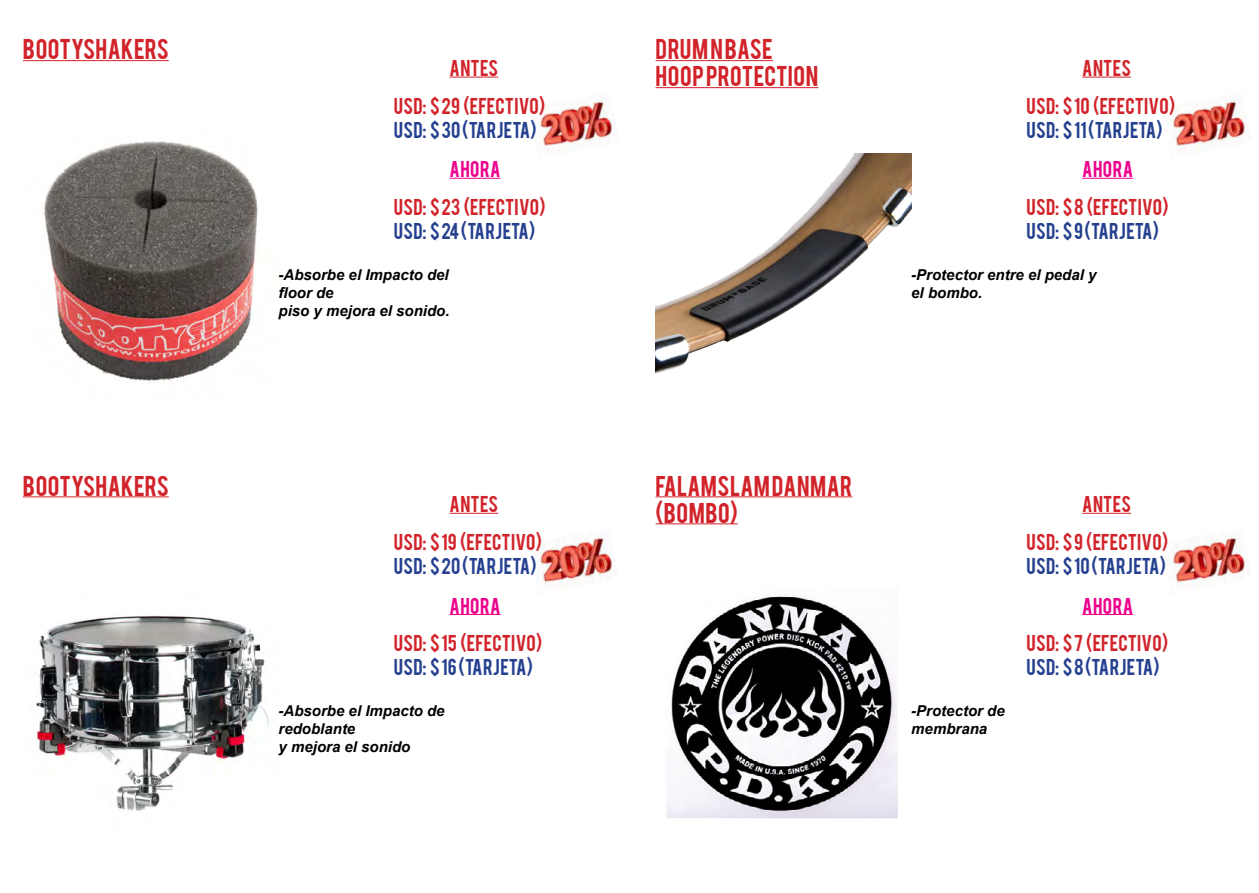
<style>
.page{position:relative;width:1259px;height:893px;background:#fff}
.page>*{position:absolute;margin:0;border:0;box-sizing:border-box;transform-origin:0 0}
.t1{font:22.5px/27px "Bebas";letter-spacing:.02em;color:#d2232a}
.t2{font:18px "Bebas";letter-spacing:.015em;color:#d2232a}
.t3{font:18px "Bebas";letter-spacing:.02em;color:#25408f}
.t4{font:18px "Bebas";letter-spacing:.025em;color:#ec008c}
.t5{font:18px "Bebas";color:#25408f}
.t6{font:italic 700 15px/18px "Arial";color:#000}
</style>
<div class="page">
<img style="left:533px;top:100px;width:83px;height:53px">
<img style="left:1166px;top:100px;width:83px;height:53px">
<img style="left:533px;top:536px;width:83px;height:53px">
<img style="left:1166px;top:537px;width:83px;height:52px">
<img style="left:43px;top:141px;width:215px;height:241px">
<img style="left:655px;top:154px;width:256px;height:220px">
<img style="left:36px;top:615px;width:233px;height:196px">
<img style="left:666px;top:595px;width:232px;height:224px">
<hr style="left:23px;top:60px;width:146px;height:1px;background:#d2232a">
<hr style="left:655px;top:60px;width:118px;height:1px;background:#d2232a">
<hr style="left:655px;top:87px;width:163px;height:1px;background:#d2232a">
<hr style="left:23px;top:496px;width:146px;height:1px;background:#d2232a">
<hr style="left:655px;top:496px;width:197px;height:1px;background:#d2232a">
<hr style="left:655px;top:523px;width:83px;height:1px;background:#d2232a">
<hr style="left:449px;top:77px;width:49px;height:1px;background:#d2232a">
<hr style="left:1082px;top:77px;width:49px;height:1px;background:#d2232a">
<hr style="left:449px;top:513px;width:49px;height:1px;background:#d2232a">
<hr style="left:1082px;top:513px;width:49px;height:1px;background:#d2232a">
<hr style="left:449px;top:178px;width:51px;height:1px;background:#ec008c">
<hr style="left:1082px;top:178px;width:51px;height:1px;background:#ec008c">
<hr style="left:449px;top:614px;width:51px;height:1px;background:#ec008c">
<hr style="left:1082px;top:614px;width:51px;height:1px;background:#ec008c">
<p class="t1" style="left:23px;top:34px;width:147px">BOOTYSHAKERS</p>
<p class="t1" style="left:655px;top:34px;width:164px">DRUM N BASE<br>HOOP PROTECTION</p>
<p class="t2" style="left:449px;top:55px;width:50px">ANTES</p>
<p class="t2" style="left:1082px;top:55px;width:50px">ANTES</p>
<p class="t2" style="left:394px;top:93px;width:153px">USD: $ 29 (EFECTIVO)</p>
<p class="t3" style="left:394px;top:117px;width:144px">USD: $ 30 (TARJETA)</p>
<p class="t2" style="left:1026px;top:93px;width:150px">USD: $ 10 (EFECTIVO)</p>
<p class="t3" style="left:1026px;top:117px;width:138px">USD: $ 11 (TARJETA)</p>
<p class="t4" style="left:449px;top:156px;width:52px">AHORA</p>
<p class="t4" style="left:1082px;top:156px;width:52px">AHORA</p>
<p class="t2" style="left:394px;top:194px;width:153px">USD: $ 23 (EFECTIVO)</p>
<p class="t5" style="left:394px;top:218px;width:143px">USD: $ 24 (TARJETA)</p>
<p class="t2" style="left:1026px;top:194px;width:144px">USD: $ 8 (EFECTIVO)</p>
<p class="t3" style="left:1026px;top:218px;width:134px">USD: $ 9 (TARJETA)</p>
<p class="t6" style="left:279px;top:266px;width:172px">-Absorbe el Impacto del floor de<br>piso y mejora el sonido.</p>
<p class="t6" style="left:911px;top:266px;width:187px">-Protector entre el pedal y el bombo.</p>
<p class="t1" style="left:23px;top:471px;width:147px">BOOTYSHAKERS</p>
<p class="t1" style="left:655px;top:471px;width:198px">FALAMSLAM DANMAR (BOMBO)</p>
<p class="t2" style="left:449px;top:491px;width:50px">ANTES</p>
<p class="t2" style="left:1082px;top:491px;width:50px">ANTES</p>
<p class="t2" style="left:394px;top:529px;width:150px">USD: $ 19 (EFECTIVO)</p>
<p class="t3" style="left:394px;top:553px;width:144px">USD: $ 20 (TARJETA)</p>
<p class="t2" style="left:1026px;top:529px;width:143px">USD: $ 9 (EFECTIVO)</p>
<p class="t3" style="left:1026px;top:553px;width:141px">USD: $ 10 (TARJETA)</p>
<p class="t4" style="left:449px;top:592px;width:52px">AHORA</p>
<p class="t4" style="left:1082px;top:592px;width:52px">AHORA</p>
<p class="t2" style="left:394px;top:630px;width:150px">USD: $ 15 (EFECTIVO)</p>
<p class="t3" style="left:394px;top:654px;width:141px">USD: $ 16 (TARJETA)</p>
<p class="t6" style="left:279px;top:703px;width:167px">-Absorbe el Impacto de redoblante<br>y mejora el sonido</p>
<p class="t6" style="left:911px;top:703px;width:95px">-Protector de membrana</p>
<p class="t2" style="left:1026px;top:630px;width:143px">USD: $ 7 (EFECTIVO)</p>
<p class="t3" style="left:1026px;top:654px;width:135px">USD: $ 8 (TARJETA)</p>
</div>
